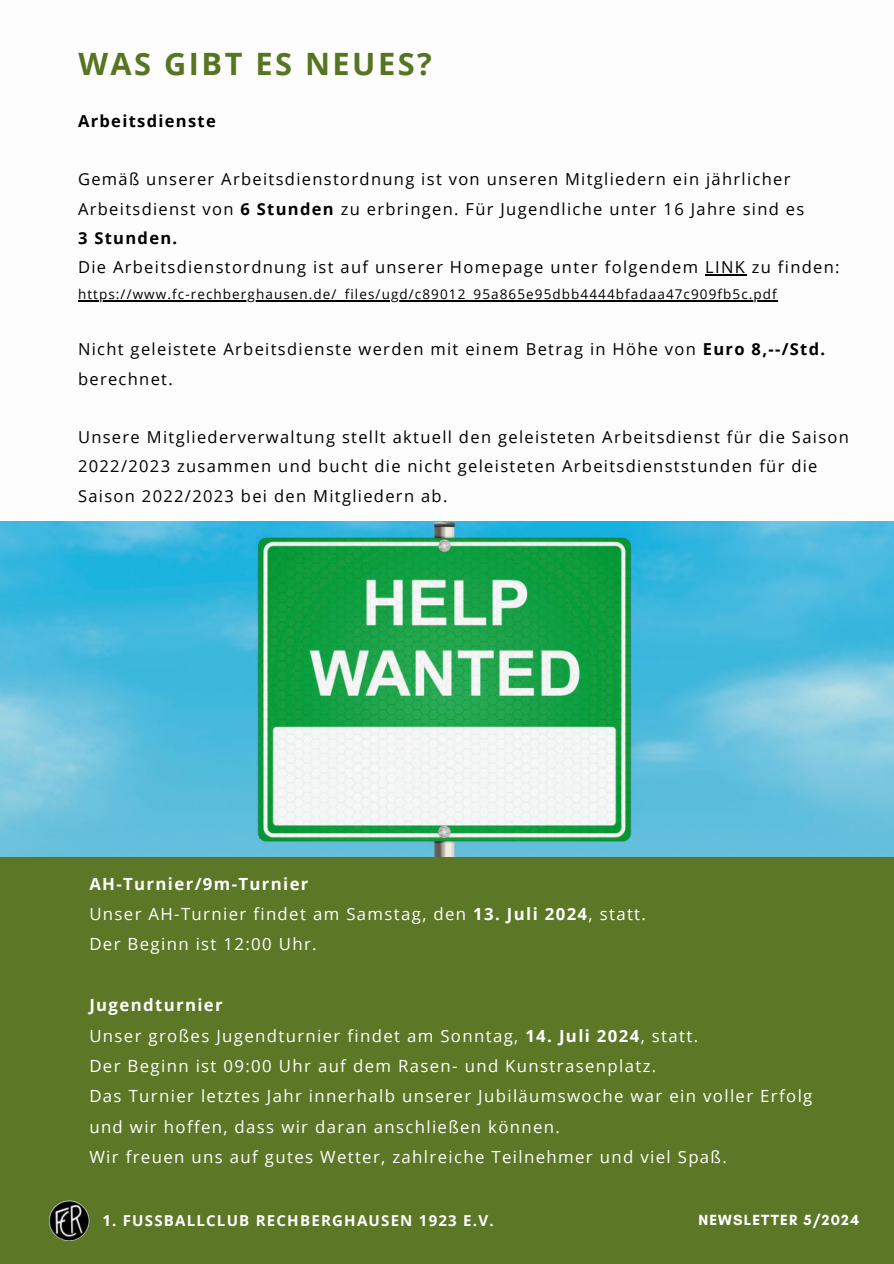
<style>
.page{position:relative;width:894px;height:1264px;background:#fff}
.page>*{position:absolute;margin:0;border:0;box-sizing:border-box;transform-origin:0 0}
.t1{font:700 30.75px "Open Sans";letter-spacing:.08em;color:#577421}
.t2{font:16.8px/30.3px "Open Sans";letter-spacing:.08em;color:#fff}
.t3{font:16.5px/29.2px "Open Sans";letter-spacing:.08em;color:#000}
.t4{font:700 16.5px "Open Sans";letter-spacing:.08em;color:#000}
.t5{font:700 15px "Open Sans";letter-spacing:.08em;color:#fdfdfd}
.t6{font:700 15px "Glacial Indifference";letter-spacing:.08em;color:#fff}
.t7{font:13.5px "Open Sans";letter-spacing:.08em;color:#000}
.s1{font-weight:700}
</style>
<div class="page">
<div style="left:0;top:855px;width:893px;height:408px;background:#577421"></div>
<img style="left:0;top:521px;width:893px;height:335px">
<hr style="left:705px;top:274px;width:41px;height:1px;background:#000">
<hr style="left:78px;top:300px;width:699px;height:1px;background:#000">
<img style="left:49px;top:1200px;width:40px;height:40px;border-radius:50%">
<h1 class="t1" style="left:78px;top:42px;width:355px">WAS GIBT ES NEUES?</h1>
<p class="t4" style="left:78px;top:109px;width:139px">Arbeitsdienste</p>
<p class="t3" style="left:78px;top:164px;width:727px">Gemäß unserer Arbeitsdienstordnung ist von unseren Mitgliedern ein jährlicher<br>Arbeitsdienst von <span class="s1">6 Stunden</span> zu erbringen. Für Jugendliche unter 16 Jahre sind es<br><span class="s1">3 Stunden.</span></p>
<p class="t3" style="left:78px;top:252px;width:762px">Die Arbeitsdienstordnung ist auf unserer Homepage unter folgendem LINK zu finden:</p>
<p class="t7" style="left:78px;top:285px;width:700px">https://www.fc-rechberghausen.de/_files/ugd/c89012_95a865e95dbb4444bfadaa47c909fb5c.pdf</p>
<p class="t3" style="left:78px;top:334px;width:748px">Nicht geleistete Arbeitsdienste werden mit einem Betrag in Höhe von <span class="s1">Euro 8,--/Std. </span>berechnet.</p>
<p class="t3" style="left:78px;top:422px;width:772px">Unsere Mitgliederverwaltung stellt aktuell den geleisteten Arbeitsdienst für die Saison<br>2022/2023 zusammen und bucht die nicht geleisteten Arbeitsdienststunden für die<br>Saison 2022/2023 bei den Mitgliedern ab.</p>
<p class="t2" style="left:89px;top:867px;width:558px"><span class="s1">AH-Turnier/9m-Turnier<br></span>Unser AH-Turnier findet am Samstag, den <span class="s1">13. Juli 2024</span>, statt.<br>Der Beginn ist 12:00 Uhr.</p>
<p class="t2" style="left:89px;top:989px;width:724px"><span class="s1">Jugendturnier<br></span>Unser großes Jugendturnier findet am Sonntag, <span class="s1">14. Juli 2024</span>, statt.<br>Der Beginn ist 09:00 Uhr auf dem Rasen- und Kunstrasenplatz.<br>Das Turnier letztes Jahr innerhalb unserer Jubiläumswoche war ein voller Erfolg und wir hoffen, dass wir daran anschließen können.<br>Wir freuen uns auf gutes Wetter, zahlreiche Teilnehmer und viel Spaß.</p>
<p class="t5" style="left:102px;top:1210px;width:392px">1. FUSSBALLCLUB RECHBERGHAUSEN 1923 E.V.</p>
<p class="t6" style="left:698px;top:1210px;width:162px">NEWSLETTER 5/2024</p>
</div>
